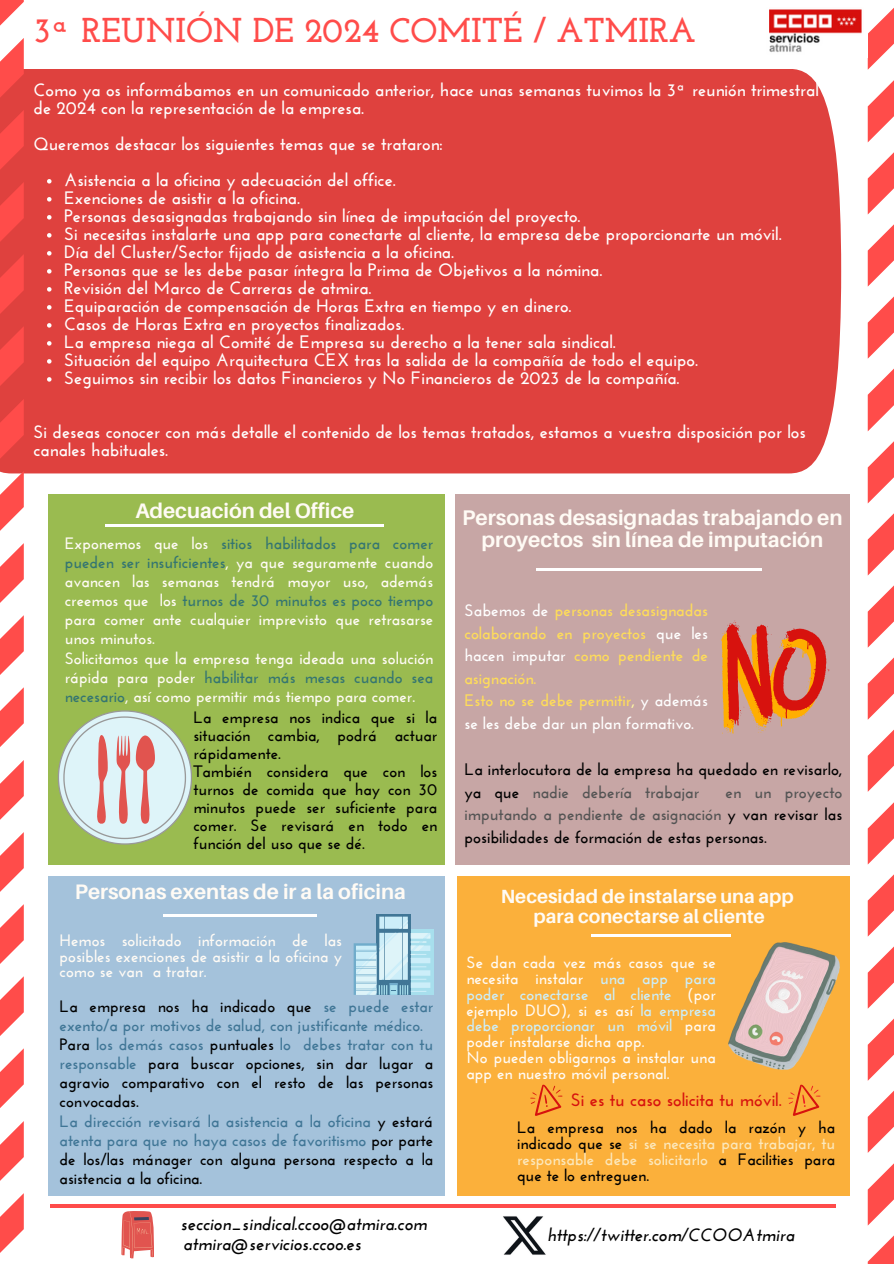
<style>
.page{position:relative;width:894px;height:1264px;background:#fff}
.page>*{position:absolute;margin:0;border:0;box-sizing:border-box;transform-origin:0 0}
.t1{font:700 34.35px "Josefin Slab";color:#ff4c4a}
.t2{font:700 21.15px/21.6px "Aileron";color:#fffbf5;text-align:center}
.t3{font:700 21px "Aileron";color:#fffbf5}
.t4{font:700 19.05px/19.5px "Aileron";color:#fffbf5;text-align:center}
.t5{font:700 18px/18px "Josefin Sans";color:#fff}
.t6{font:italic 700 18px "Josefin Sans";color:#000}
.t7{font:700 18px "Josefin Sans";color:#d7120e}
.t8{font:700 16.65px/22.5px "Josefin Sans";color:#000}
.t9{font:700 16.65px/22.5px "Josefin Sans";color:#ffdd59;text-align:justify}
.t10{font:700 16.65px/22.5px "Josefin Sans";color:#fff}
.t11{font:700 16.5px/15.8px "Josefin Sans";color:#fffbf5;text-align:justify}
.t12{font:700 16.5px/18px "Josefin Sans";color:#000;text-align:justify}
.t13{font:700 16.5px/19.2px "Josefin Sans";color:#407696}
.s1{color:#347571}
.s2{color:#000}
.s3{color:#407696}
.s4{color:#fff}
.s5{color:#ffdd59}
.s6{color:#fef7a2}
.s7{color:#545454}
.s8{color:#cceef9}
.s9{color:#fce8bc}
</style>
<div class="page">
<svg style="left:867px;top:9px;width:26px;height:1254px"></svg>
<img style="left:769px;top:9px;width:93px;height:43px">
<div style="left:24px;top:69px;width:816px;height:404px;background:#df413e"></div>
<svg style="left:0;top:0;width:24px;height:1253px;fill:#ff4c4a"></svg>
<svg style="left:121px;top:1211px;width:33px;height:47px;background:#e27671"></svg>
<hr style="left:50px;top:1204px;width:785px;height:3px;background:#ff4c4a">
<img style="left:503px;top:1216px;width:43px;height:39px">
<div style="left:48px;top:494px;width:396px;height:371px;background:#9abb50"></div>
<hr style="left:106px;top:524px;width:277px;height:3px;background:#fff">
<svg style="left:58px;top:710px;width:134px;height:134px"></svg>
<div style="left:48px;top:876px;width:396px;height:319px;background:#a4c2db"></div>
<hr style="left:164px;top:914px;width:153px;height:2px;background:#fff">
<div style="left:376px;top:913px;width:34px;height:81px;background:#407696"></div>
<svg style="left:430px;top:929px;width:3px;height:65px"></svg>
<svg style="left:353px;top:916px;width:77px;height:78px"></svg>
<div style="left:455px;top:494px;width:394px;height:371px;background:#c7a6a5"></div>
<hr style="left:536px;top:568px;width:225px;height:2px;background:#fff">
<svg style="left:721px;top:620px;width:108px;height:113px"></svg>
<svg style="left:47px;top:179px;width:4px;height:4px"></svg>
<svg style="left:47px;top:197px;width:4px;height:4px"></svg>
<svg style="left:47px;top:215px;width:4px;height:4px"></svg>
<svg style="left:47px;top:233px;width:4px;height:4px"></svg>
<svg style="left:47px;top:251px;width:4px;height:4px"></svg>
<svg style="left:47px;top:269px;width:4px;height:4px"></svg>
<svg style="left:47px;top:287px;width:4px;height:4px"></svg>
<svg style="left:47px;top:305px;width:4px;height:4px"></svg>
<svg style="left:47px;top:323px;width:4px;height:4px"></svg>
<svg style="left:47px;top:341px;width:4px;height:4px"></svg>
<svg style="left:47px;top:359px;width:4px;height:4px"></svg>
<svg style="left:47px;top:377px;width:4px;height:4px"></svg>
<div style="left:457px;top:876px;width:391px;height:319px;background:#fbb03b"></div>
<hr style="left:591px;top:934px;width:139px;height:2px;background:#fff">
<img style="left:728px;top:943px;width:111px;height:126px">
<svg style="left:530px;top:1084px;width:32px;height:32px"></svg>
<svg style="left:788px;top:1084px;width:32px;height:32px"></svg>
<p class="t1" style="left:33px;top:17px;width:663px">3ª REUNIÓN DE 2024 COMITÉ / ATMIRA</p>
<p class="t5" style="left:33px;top:82px;width:786px">Como ya os informábamos en un comunicado anterior, hace unas semanas tuvimos la 3ª reunión trimestral de 2024 con la representación de la empresa.</p>
<p class="t5" style="left:33px;top:136px;width:410px">Queremos destacar los siguientes temas que se trataron:</p>
<p class="t5" style="left:64px;top:172px;width:333px">Asistencia a la oficina y adecuación del office.</p>
<h2 class="t5" style="left:64px;top:190px;width:237px">Exenciones de asistir a la oficina.</h2>
<p class="t5" style="left:64px;top:208px;width:518px">Personas desasignadas trabajando sin línea de imputación del proyecto.</p>
<p class="t5" style="left:64px;top:226px;width:718px">Si necesitas instalarte una app para conectarte al cliente, la empresa debe proporcionarte un móvil.</p>
<p class="t5" style="left:64px;top:244px;width:391px">Día del Cluster/Sector fijado de asistencia a la oficina.</p>
<p class="t5" style="left:64px;top:262px;width:539px">Personas que se les debe pasar íntegra la Prima de Objetivos a la nómina.</p>
<p class="t5" style="left:64px;top:280px;width:309px">Revisión del Marco de Carreras de atmira.</p>
<h2 class="t5" style="left:64px;top:298px;width:508px">Equiparación de compensación de Horas Extra en tiempo y en dinero.</h2>
<p class="t5" style="left:64px;top:316px;width:342px">Casos de Horas Extra en proyectos finalizados.</p>
<p class="t5" style="left:64px;top:334px;width:553px">La empresa niega al Comité de Empresa su derecho a la tener sala sindical.</p>
<p class="t5" style="left:64px;top:352px;width:635px">Situación del equipo Arquitectura CEX tras la salida de la compañía de todo el equipo.</p>
<p class="t5" style="left:64px;top:370px;width:616px">Seguimos sin recibir los datos Financieros y No Financieros de 2023 de la compañía.</p>
<p class="t5" style="left:33px;top:424px;width:773px">Si deseas conocer con más detalle el contenido de los temas tratados, estamos a vuestra disposición por los canales habituales.</p>
<h3 class="t3" style="left:135px;top:498px;width:220px">Adecuación del Office</h3>
<p class="t11" style="left:65px;top:535px;width:370px;line-height:19.2px">Exponemos que los <span class="s1">sitios habilitados para comer pueden ser insuficientes</span>, ya que seguramente cuando avancen las semanas tendrá mayor uso, además creemos que los <span class="s1">turnos de 30 minutos es poco tiempo </span>para comer ante cualquier imprevisto que retrasarse unos minutos.</p>
<p class="t11" style="left:65px;top:650px;width:370px;line-height:19.2px">Solicitamos que la empresa tenga ideada una solución rápida para poder <span class="s1">habilitar más mesas cuando sea necesario</span>, así como permitir más tiempo para comer.</p>
<p class="t12" style="left:193px;top:710px;width:245px">La empresa nos indica que si la situación cambia, podrá actuar rápidamente.</p>
<p class="t12" style="left:193px;top:764px;width:245px">También considera que con los turnos de comida que hay con 30 minutos puede ser suficiente para comer. Se revisará en todo en función del uso que se dé.</p>
<p class="t3" style="left:75px;top:878px;width:332px">Personas exentas de ir a la oficina</p>
<p class="t11" style="left:60px;top:933px;width:284px">Hemos solicitado información de las posibles exenciones de asistir a la oficina y como se van a tratar.</p>
<p class="t13" style="left:60px;top:998px;width:375px"><span class="s2">La empresa nos ha indicado que</span> se puede estar exento/a por motivos de salud, con justificante médico.</p>
<p class="t12" style="left:60px;top:1036px;width:375px;line-height:19.2px">Para <span class="s3">los demás casos</span> puntuales <span class="s3">lo debes tratar con tu responsable</span> para buscar opciones, sin dar lugar a agravio comparativo con el resto de las personas convocadas.</p>
<p class="t12" style="left:60px;top:1112px;width:375px;line-height:19.2px"><span class="s3">La dirección revisará la asistencia a la oficina</span> y estará <span class="s3">atenta para que no haya casos de favoritismo</span> por parte de los/las mánager con alguna persona respecto a la asistencia a la oficina.</p>
<h2 class="t6" style="left:180px;top:1216px;width:248px">seccion_sindical.ccoo@atmira.com</h2>
<p class="t6" style="left:183px;top:1236px;width:180px">atmira@servicios.ccoo.es</p>
<p class="t2" style="left:462px;top:506px;width:382px">Personas desasignadas trabajando en proyectos sin línea de imputación</p>
<p class="t9" style="left:464px;top:601px;width:245px"><span class="s4">Sabemos de</span> personas desasignadas colaborando en proyectos <span class="s4">que les hacen imputar</span> como pendiente de asignación.</p>
<p class="t10" style="left:464px;top:691px;width:245px"><span class="s5">Esto no se debe permitir</span><span class="s6">,</span> y además se les debe dar un plan formativo.</p>
<h3 class="t8" style="left:464px;top:760px;width:379px">La interlocutora de la empresa ha quedado en revisarlo, ya que <span class="s7">nadie debería trabajar</span></h3>
<h3 class="t8" style="left:464px;top:782px;width:379px;text-align:justify;text-indent:261px"><span class="s7">en un proyecto imputando a pendiente de asignación</span> y van revisar las posibilidades de formación de estas personas.</h3>
<p class="t4" style="left:500px;top:886px;width:294px">Necesidad de instalarse una app para conectarse al cliente</p>
<h3 class="t11" style="left:466px;top:956px;width:251px">Se dan cada vez más casos que se necesita instalar <span class="s8">una app para poder conectarse al cliente</span> (por ejemplo DUO), si es así <span class="s8">la empresa debe proporcionar un móvil</span> para poder instalarse dicha app.</h3>
<p class="t11" style="left:466px;top:1050px;width:251px">No pueden obligarnos a instalar una app en nuestro móvil personal.</p>
<p class="t7" style="left:570px;top:1092px;width:212px">Si es tu caso solicita tu móvil.</p>
<p class="t12" style="left:517px;top:1121px;width:319px;line-height:15.8px">La empresa nos ha dado la razón y ha indicado que se <span class="s9">si se necesita para trabajar, tu responsable debe solicitarlo</span> a Facilities para que te lo entreguen.</p>
<h1 class="t6" style="left:547px;top:1227px;width:249px">https://twitter.com/CCOOAtmira</h1>
</div>
